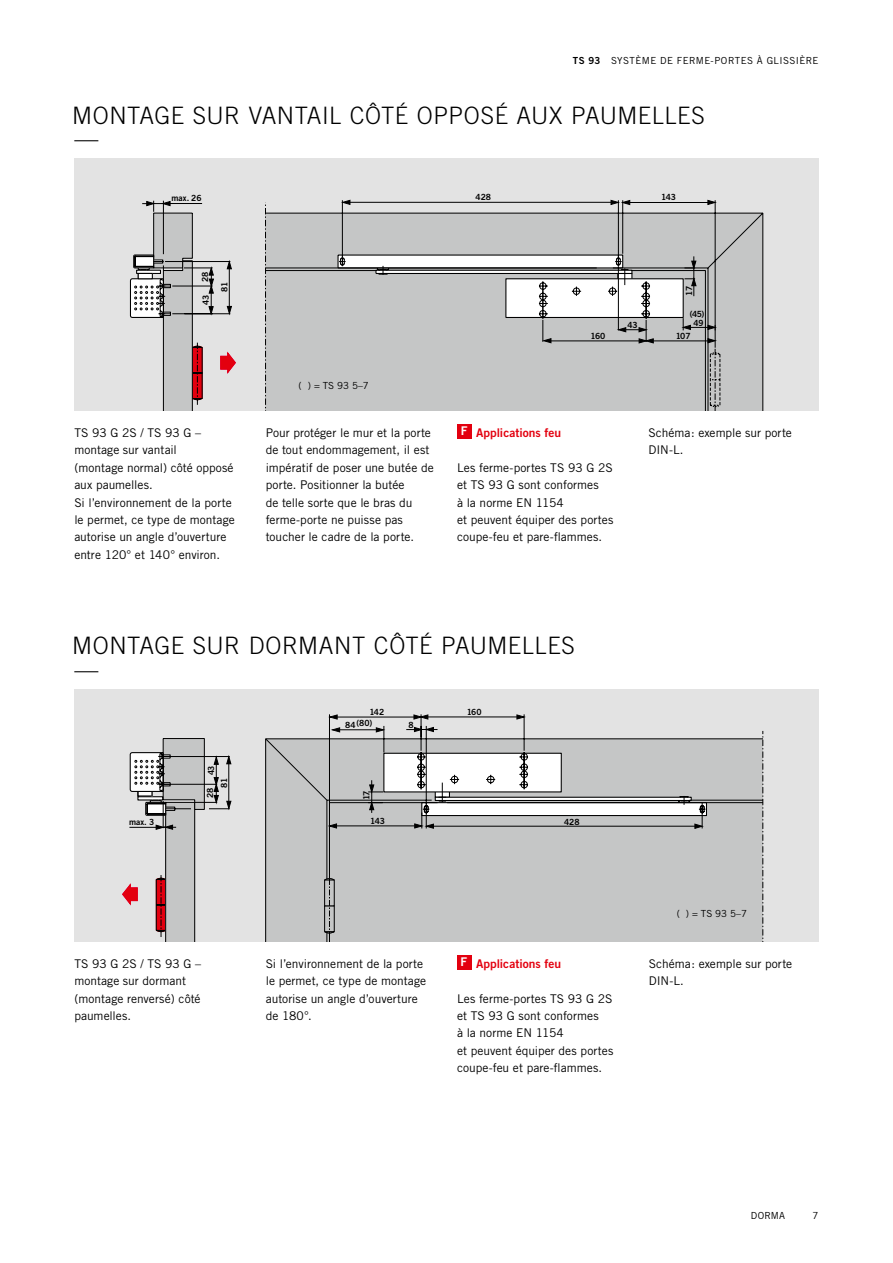
<style>
.page{position:relative;width:893px;height:1263px;background:#fff}
.page>*{position:absolute;margin:0;border:0;box-sizing:border-box;transform-origin:0 0}
.t1{font:300 24px/23.5px "Trade Gothic";letter-spacing:.02em;color:#000}
.t2{font:12px/17.4px "Trade Gothic";color:#000}
.t3{font:12px "Trade Gothic Bold Two";color:#e3000f}
.t4{font:9.75px "Trade Gothic";letter-spacing:.035em;color:#000}
.t5{font:8.55px/8.9px "Trade Gothic Bold Two";color:#000;text-align:center}
.s1{font-family:"Trade Gothic Bold Two"}
.s2{color:#fff}
</style>
<div class="page">
<div style="left:457px;top:955px;width:15px;height:14px;background:#e3000f"></div>
<div style="left:74px;top:158px;width:745px;height:253px;background:#e3e3e3"></div>
<svg style="left:266px;top:200px;width:497px;height:211px;background:#c2c2c2"></svg>
<svg style="left:337px;top:254px;width:383px;height:157px;background:#c3c3c3"></svg>
<svg style="left:130px;top:201px;width:106px;height:210px"></svg>
<svg style="left:265px;top:202px;width:1px;height:209px"></svg>
<div style="left:74px;top:689px;width:745px;height:252px;background:#e3e3e3"></div>
<svg style="left:265px;top:714px;width:498px;height:228px"></svg>
<svg style="left:265px;top:738px;width:441px;height:168px;background:#c0c1c1"></svg>
<svg style="left:324px;top:875px;width:11px;height:62px"></svg>
<svg style="left:122px;top:738px;width:109px;height:204px"></svg>
<svg style="left:763px;top:731px;width:1px;height:211px"></svg>
<div style="left:457px;top:424px;width:15px;height:15px;background:#e3000f"></div>
<p class="t4" style="left:573px;top:54px;width:247px"><span class="s1">TS 93</span> Systèm e de ferm e-portes à glissière</p>
<h1 class="t1" style="left:72px;top:103px;width:632px">MONTAGE SUR VANTAIL CÔTÉ OPPOSÉ AUX PAUMELLES —</h1>
<p class="t5" style="left:171px;top:194px;width:32px">max. 26</p>
<p class="t5" style="left:475px;top:193px;width:17px">428</p>
<p class="t5" style="left:661px;top:193px;width:16px">143</p>
<p class="t5" style="left:200px;top:282px;width:12px;rotate:-90deg">28</p>
<p class="t5" style="left:201px;top:305px;width:12px;rotate:-90deg">43</p>
<p class="t5" style="left:220px;top:292px;width:12px;rotate:-90deg">81</p>
<p class="t4" style="left:299px;top:380px;width:72px">( ) = TS 93 5–7</p>
<p class="t2" style="left:74px;top:424px;width:162px">TS 93 G 2S / TS 93 G – montage sur vantail<br>(montage normal) côté opposé aux paumelles.<br>Si l’environnement de la porte le permet, ce type de montage autorise un angle d’ouverture entre 120° et 140° environ.</p>
<p class="t2" style="left:266px;top:424px;width:169px">Pour protéger le mur et la porte de tout endommagement, il est impératif de poser une butée de porte. Positionner la butée<br>de telle sorte que le bras du ferme-porte ne puisse pas toucher le cadre de la porte.</p>
<p class="t5" style="left:591px;top:331px;width:16px">160</p>
<p class="t5" style="left:627px;top:320px;width:12px">43</p>
<p class="t5" style="left:684px;top:296px;width:11px;rotate:-90deg">17</p>
<p class="t5" style="left:690px;top:309px;width:16px">(45)<br>49</p>
<p class="t5" style="left:676px;top:332px;width:16px">107</p>
<p class="t3" style="left:461px;top:425px;width:102px"><span class="s2">F</span> Applications feu</p>
<p class="t2" style="left:457px;top:459px;width:158px">Les ferme-portes TS 93 G 2S et TS 93 G sont conformes<br>à la norme EN 1154<br>et peuvent équiper des portes coupe-feu et pare-flammes.</p>
<p class="t2" style="left:648px;top:424px;width:145px">Schéma: exemple sur porte<br>DIN-L.</p>
<h1 class="t1" style="left:72px;top:634px;width:502px">MONTAGE SUR DORMANT CÔTÉ PAUMELLES —</h1>
<p class="t5" style="left:129px;top:818px;width:27px">max. 3</p>
<p class="t5" style="left:207px;top:775px;width:11px;rotate:-90deg">43</p>
<p class="t5" style="left:220px;top:788px;width:11px;rotate:-90deg">81</p>
<p class="t5" style="left:206px;top:798px;width:11px;rotate:-90deg">28</p>
<p class="t5" style="left:370px;top:708px;width:16px">142</p>
<p class="t5" style="left:467px;top:708px;width:16px">160</p>
<p class="t5" style="left:345px;top:718px;width:29px">84(80)</p>
<p class="t5" style="left:408px;top:720px;width:7px">8</p>
<p class="t5" style="left:362px;top:800px;width:11px;rotate:-90deg">17</p>
<p class="t5" style="left:370px;top:816px;width:16px">143</p>
<p class="t5" style="left:564px;top:817px;width:17px">428</p>
<p class="t2" style="left:74px;top:954px;width:128px">TS 93 G 2S / TS 93 G – montage sur dormant (montage renversé) côté paumelles.</p>
<p class="t2" style="left:266px;top:954px;width:162px">Si l’environnement de la porte le permet, ce type de montage autorise un angle d’ouverture de 180°.</p>
<p class="t3" style="left:461px;top:956px;width:102px"><span class="s2">F</span> Applications feu</p>
<p class="t2" style="left:457px;top:989px;width:158px">Les ferme-portes TS 93 G 2S et TS 93 G sont conformes<br>à la norme EN 1154<br>et peuvent équiper des portes coupe-feu et pare-flammes.</p>
<p class="t4" style="left:677px;top:907px;width:72px">( ) = TS 93 5–7</p>
<p class="t2" style="left:649px;top:954px;width:145px">Schéma: exemple sur porte<br>DIN-L.</p>
<p class="t4" style="left:751px;top:1209px;width:36px">DORMA</p>
<p class="t4" style="left:813px;top:1209px;width:7px">7</p>
</div>
